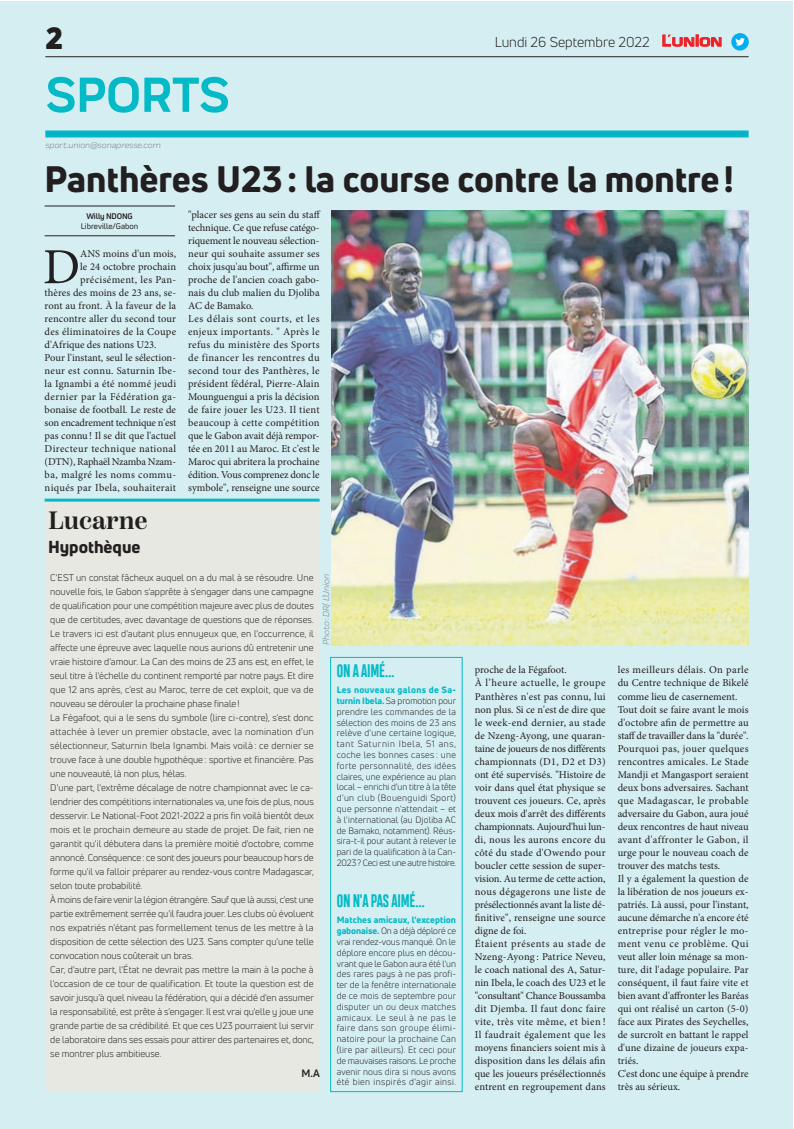
<style>
.page{position:relative;width:794px;height:1129px;background:#fff}
.page>*{position:absolute;margin:0;border:0;box-sizing:border-box;transform-origin:0 0}
.t1{font:700 51px "Praktika";color:#03bac6}
.t2{font:50.5px "Minion Pro";color:#231f20}
.t3{font:800 36px "Uni Neue";color:#231f20}
.t4{font:900 30px "Uni Neue";color:#231f20}
.t5{font:600 25px "Scotch Deck";color:#231f20}
.t6{font:700 17px "Heading Compressed Pro";letter-spacing:-.01em;color:#03bac6}
.t7{font:800 17px "Uni Neue";color:#231f20}
.t8{font:14px "Uni Neue";color:#231f20}
.t9{font:10.5px/13px "Minion Pro";letter-spacing:.005em;color:#231f20}
.t10{font:10.5px "Minion Pro";letter-spacing:.035em;color:#231f20}
.t11{font:10.5px "Minion Pro";letter-spacing:.025em;color:#231f20}
.t12{font:10.5px "Minion Pro";letter-spacing:.03em;color:#231f20}
.t13{font:10.5px "Minion Pro";letter-spacing:-.015em;color:#231f20}
.t14{font:10.5px "Minion Pro";letter-spacing:-.02em;color:#231f20}
.t15{font:700 10.5px "Uni Neue";color:#231f20}
.t16{font:9.5px/14px "Uni Neue";color:#231f20}
.t17{font:9px/10.8px "Uni Neue";color:#231f20;text-align:justify}
.t18{font:italic 9px "Praktika";color:#818386}
.t19{font:8px "Uni Neue";color:#231f20}
.t20{font:700 8px "Uni Neue";letter-spacing:-.02em;color:#231f20}
.s1{font-family:"Eurostile";font-weight:600;font-size:14.9px;color:#ee1d23}
.s2{font-family:"Eurostile";font-weight:600;font-size:11.4px;color:#ee1d23}
.s3{font-weight:800;color:#03bac6}
</style>
<div class="page">
<div style="left:0;top:1px;width:793px;height:1127px;background:#d5eef1"></div>
<hr style="left:45px;top:56px;width:703px;height:1px;background:#231f20">
<div style="left:45px;top:130px;width:703px;height:7px;background:#04b6c5"></div>
<svg style="left:662px;top:34px;width:60px;height:13px"></svg>
<div style="left:731px;top:33px;width:17px;height:18px;background:#00aeef;border-radius:50%"></div>
<svg style="left:735px;top:38px;width:10px;height:8px"></svg>
<div style="left:45px;top:501px;width:274px;height:590px;background:#e7e8e2"></div>
<hr style="left:45px;top:498px;width:275px;height:3px;background:#03bac6">
<div style="left:330px;top:656px;width:133px;height:435px;border:1px solid #03bac6"></div>
<hr style="left:45px;top:235px;width:130px;height:1px;background:#231f20">
<hr style="left:45px;top:206px;width:130px;height:1px;background:#231f20">
<img style="left:332px;top:210px;width:416px;height:435px">
<h3 class="t4" style="left:45px;top:17px;width:19px">2</h3>
<h1 class="t1" style="left:46px;top:54px;width:185px">SPORTS</h1>
<p class="t18" style="left:45px;top:139px;width:117px">sport.union@sonapresse.com</p>
<h3 class="t8" style="left:495px;top:33px;width:229px">Lundi 26 Septembre 2022 <span class="s1">L</span><span class="s2">UNION</span></h3>
<h3 class="t3" style="left:45px;top:154px;width:691px">Panthères U23: la course contre la montre!</h3>
<p class="t20" style="left:86px;top:211px;width:48px">Willy NDONG</p>
<p class="t19" style="left:81px;top:221px;width:59px">Libreville/Gabon</p>
<p class="t9" style="left:188px;top:208px;width:134px">"placer ses gens au sein du staff technique. Ce que refuse catégo&shy;riquement le nouveau sélection&shy;neur qui souhaite assumer ses choix jusqu'au bout", affirme un proche de l'ancien coach gabo&shy;nais du club malien du Djoliba<br>AC de Bamako.<br>Les délais sont courts, et les enjeux importants. " Après le refus du ministère des Sports de financer les rencontres du second tour des Panthères, le président fédéral, Pierre-Alain<br>Mounguengui a pris la décision de faire jouer les U23. Il tient beaucoup à cette compétition que le Gabon avait déjà rempor&shy;tée en 2011 au Maroc. Et c'est le<br>Maroc qui abritera la prochaine édition. Vous comprenez donc le symbole", renseigne une source</p>
<h2 class="t2" style="left:43px;top:233px;width:39px">D</h2>
<p class="t9" style="left:80px;top:247px;width:98px">ANS moins d'un mois,</p>
<p class="t9" style="left:80px;top:260px;width:97px">le 24 octobre prochain</p>
<p class="t12" style="left:80px;top:273px;width:97px">précisément, les Pan-</p>
<p class="t9" style="left:45px;top:286px;width:133px">thères des moins de 23 ans, se-</p>
<p class="t9" style="left:45px;top:299px;width:133px">ront au front. À la faveur de la</p>
<p class="t9" style="left:45px;top:312px;width:133px">rencontre aller du second tour</p>
<p class="t11" style="left:45px;top:325px;width:133px">des éliminatoires de la Coupe</p>
<p class="t9" style="left:45px;top:338px;width:113px">d'Afrique des nations U23.</p>
<p class="t9" style="left:45px;top:351px;width:133px">Pour l'instant, seul le sélection-</p>
<p class="t11" style="left:45px;top:364px;width:133px">neur est connu. Saturnin Ibe-</p>
<p class="t9" style="left:45px;top:377px;width:133px">la Ignambi a été nommé jeudi</p>
<p class="t10" style="left:45px;top:390px;width:133px">dernier par la Fédération ga-</p>
<p class="t9" style="left:45px;top:403px;width:133px">bonaise de football. Le reste de</p>
<p class="t13" style="left:45px;top:416px;width:133px">son encadrement technique n'est</p>
<p class="t9" style="left:45px;top:429px;width:133px">pas connu! Il se dit que l'actuel</p>
<p class="t10" style="left:45px;top:442px;width:133px">Directeur technique national</p>
<p class="t14" style="left:45px;top:455px;width:133px">(DTN), Raphaël Nzamba Nzam-</p>
<p class="t10" style="left:45px;top:468px;width:133px">ba, malgré les noms commu-</p>
<p class="t12" style="left:45px;top:481px;width:133px">niqués par Ibela, souhaiterait</p>
<h3 class="t5" style="left:48px;top:506px;width:101px">Lucarne</h3>
<h3 class="t7" style="left:48px;top:535px;width:94px">Hypothèque</h3>
<p class="t16" style="left:50px;top:570px;width:265px">C'EST un constat fâcheux auquel on a du mal à se résoudre. Une nouvelle fois, le Gabon s'apprête à s'engager dans une campagne de qualification pour une compétition majeure avec plus de doutes que de certitudes, avec davantage de questions que de réponses.<br>Le travers ici est d'autant plus ennuyeux que, en l'occurrence, il affecte une épreuve avec laquelle nous aurions dû entretenir une vraie histoire d'amour. La Can des moins de 23 ans est, en effet, le seul titre à l'échelle du continent remporté par notre pays. Et dire que 12 ans après, c'est au Maroc, terre de cet exploit, que va de nouveau se dérouler la prochaine phase finale!<br>La Fégafoot, qui a le sens du symbole (lire ci-contre), s'est donc attachée à lever un premier obstacle, avec la nomination d'un sélectionneur, Saturnin Ibela Ignambi. Mais voilà : ce dernier se trouve face à une double hypothèque : sportive et financière. Pas une nouveauté, là non plus, hélas.<br>D'une part, l'extrême décalage de notre championnat avec le ca&shy;lendrier des compétitions internationales va, une fois de plus, nous desservir. Le National-Foot 2021-2022 a pris fin voilà bientôt deux mois et le prochain demeure au stade de projet. De fait, rien ne garantit qu'il débutera dans la première moitié d'octobre, comme annoncé. Conséquence: ce sont des joueurs pour beaucoup hors de forme qu'il va falloir préparer au rendez-vous contre Madagascar, selon toute probabilité.<br>À moins de faire venir la légion étrangère. Sauf que là aussi, c'est une partie extrêmement serrée qu'il faudra jouer. Les clubs où évoluent nos expatriés n'étant pas formellement tenus de les mettre à la disposition de cette sélection des U23. Sans compter qu'une telle convocation nous coûterait un bras.<br>Car, d'autre part, l'État ne devrait pas mettre la main à la poche à l'occasion de ce tour de qualification. Et toute la question est de savoir jusqu'à quel niveau la fédération, qui a décidé d'en assumer la responsabilité, est prête à s'engager. Il est vrai qu'elle y joue une grande partie de sa crédibilité. Et que ces U23 pourraient lui servir de laboratoire dans ses essais pour attirer des partenaires et, donc, se montrer plus ambitieuse.</p>
<p class="t18" style="left:320px;top:645px;width:73px;rotate:-90deg">Photo : DR/ L’Union</p>
<h3 class="t6" style="left:337px;top:660px;width:59px">ON A AIMÉ…</h3>
<p class="t17" style="left:337px;top:684px;width:121px"><span class="s3">Les nouveaux galons de Sa&shy;turnin Ibela.</span> Sa promotion pour prendre les commandes de la sélection des moins de 23 ans relève d'une certaine logique, tant Saturnin Ibela, 51 ans, coche les bonnes cases : une forte personnalité, des idées claires, une expérience au plan local – enrichi d'un titre à la tête d'un club (Bouenguidi Sport) que personne n'attendait – et à l'international (au Djoliba AC de Bamako, notamment). Réus&shy;sira-t-il pour autant à relever le pari de la qualification à la Can-2023? Ceci est une autre histoire.</p>
<h3 class="t6" style="left:337px;top:890px;width:90px">ON N'A PAS AIMÉ…</h3>
<p class="t17" style="left:337px;top:914px;width:121px"><span class="s3">Matches amicaux, l'exception gabonaise.</span> On a déjà déploré ce vrai rendez-vous manqué. On le déplore encore plus en décou&shy;vrant que le Gabon aura été l'un des rares pays à ne pas profi&shy;ter de la fenêtre internationale de ce mois de septembre pour disputer un ou deux matches amicaux. Le seul à ne pas le faire dans son groupe élimi&shy;natoire pour la prochaine Can (lire par ailleurs). Et ceci pour de mauvaises raisons. Le proche avenir nous dira si nous avons été bien inspirés d'agir ainsi.</p>
<p class="t15" style="left:301px;top:1066px;width:20px">M.A</p>
<p class="t9" style="left:475px;top:663px;width:132px">proche de la Fégafoot.<br>À l’heure actuelle, le groupe<br>Panthères n'est pas connu, lui non plus. Si ce n'est de dire que le week-end dernier, au stade de Nzeng-Ayong, une quaran&shy;taine de joueurs de nos différents championnats (D1, D2 et D3) ont été supervisés. "Histoire de voir dans quel état physique se trouvent ces joueurs. Ce, après deux mois d'arrêt des différents championnats. Aujourd'hui lun&shy;di, nous les aurons encore du côté du stade d'Owendo pour boucler cette session de super&shy;vision. Au terme de cette action, nous dégagerons une liste de présélectionnés avant la liste dé&shy;finitive", renseigne une source digne de foi.<br>Étaient présents au stade de<br>Nzeng-Ayong : Patrice Neveu, le coach national des A, Satur&shy;nin Ibela, le coach des U23 et le "consultant" Chance Boussamba dit Djemba. Il faut donc faire vite, très vite même, et bien !<br>Il faudrait également que les moyens financiers soient mis à disposition dans les délais afin que les joueurs présélectionnés entrent en regroupement dans</p>
<p class="t9" style="left:617px;top:663px;width:132px">les meilleurs délais. On parle du Centre technique de Bikelé comme lieu de casernement.<br>Tout doit se faire avant le mois d'octobre afin de permettre au staff de travailler dans la "durée".<br>Pourquoi pas, jouer quelques rencontres amicales. Le Stade<br>Mandji et Mangasport seraient deux bons adversaires. Sachant que Madagascar, le probable adversaire du Gabon, aura joué deux rencontres de haut niveau avant d'affronter le Gabon, il urge pour le nouveau coach de trouver des matchs tests.<br>Il y a également la question de la libération de nos joueurs ex&shy;patriés. Là aussi, pour l'instant, aucune démarche n'a encore été entreprise pour régler le mo&shy;ment venu ce problème. Qui veut aller loin ménage sa mon&shy;ture, dit l'adage populaire. Par conséquent, il faut faire vite et bien avant d'affronter les Baréas qui ont réalisé un carton (5-0) face aux Pirates des Seychelles, de surcroît en battant le rappel d'une dizaine de joueurs expa&shy;triés.<br>C'est donc une équipe à prendre très au sérieux.</p>
</div>
